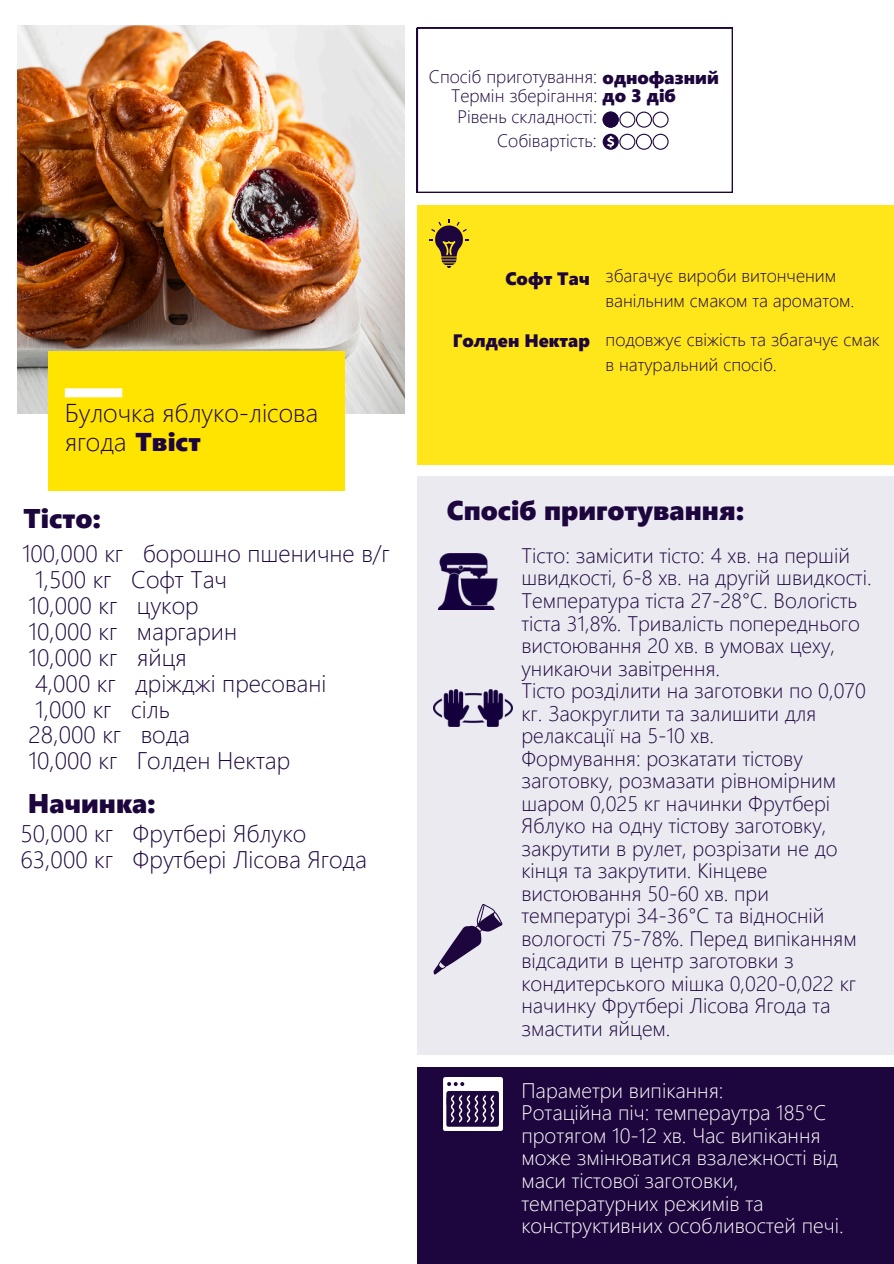
<style>
.page{position:relative;width:894px;height:1264px;background:#fff}
.page>*{position:absolute;margin:0;border:0;box-sizing:border-box;transform-origin:0 0}
.t1{font:27px "Segoe UI Black";color:#1d053d}
.t2{font:300 25.8px/28.3px "Segoe UI";color:#1d053d}
.t3{font:300 24px/26px "Segoe UI";color:#1d053d}
.t4{font:300 21px/22.5px "Segoe UI";color:#1d053d}
.t5{font:300 21px/22.5px "Segoe UI";color:#fff}
.t6{font:300 18px/24.8px "Segoe UI";color:#1d053d}
.t7{font:18px "Segoe UI Black";color:#1d053d}
.s1{font-family:"Segoe UI Black";font-weight:400}
</style>
<div class="page">
<div style="left:417px;top:476px;width:476px;height:579px;background:#ebeaf1"></div>
<img style="left:17px;top:26px;width:387px;height:387px">
<div style="left:417px;top:1067px;width:476px;height:196px;background:#1d053d"></div>
<div style="left:48px;top:351px;width:296px;height:139px;background:#ffe400"></div>
<div style="left:65px;top:388px;width:57px;height:9px;background:#fff"></div>
<img style="left:438px;top:553px;width:60px;height:56px">
<img style="left:443px;top:1077px;width:59px;height:53px">
<svg style="left:417px;top:28px;width:315px;height:165px"></svg>
<svg style="left:418px;top:29px;width:313px;height:162px"></svg>
<img style="left:433px;top:689px;width:79px;height:37px">
<div style="left:417px;top:205px;width:476px;height:259px;background:#ffe61a"></div>
<svg style="left:429px;top:219px;width:40px;height:49px"></svg>
<svg style="left:433px;top:904px;width:69px;height:70px"></svg>
<h3 class="t6" style="left:429px;top:63px;width:291px">Спосіб приготування: <span class="s1">однофазний</span></h3>
<h3 class="t6" style="left:451px;top:82px;width:226px">Термін зберігання: <span class="s1">до 3 діб</span></h3>
<h1 class="t6" style="left:457px;top:103px;width:141px">Рівень складності:</h1>
<h1 class="t6" style="left:497px;top:127px;width:101px">Собівартість:</h1>
<p class="t2" style="left:65px;top:397px;width:255px">Булочка яблуко-лісова ягода <span class="s1">Твіст</span></p>
<p class="t1" style="left:24px;top:499px;width:79px">Тісто:</p>
<h5 class="t3" style="left:22px;top:539px;width:369px">100,000 кг борошно пшеничне в/г<br>1,500 кг Софт Тач<br>10,000 кг цукор<br>10,000 кг маргарин<br>10,000 кг яйця<br>4,000 кг дріжджі пресовані<br>1,000 кг сіль<br>28,000 кг вода<br>10,000 кг Голден Нектар</h5>
<p class="t1" style="left:28px;top:784px;width:129px">Начинка:</p>
<h1 class="t3" style="left:21px;top:819px;width:348px">50,000 кг Фрутбері Яблуко<br>63,000 кг Фрутбері Лісова Ягода</h1>
<h5 class="t7" style="left:505px;top:266px;width:86px">Софт Тач</h5>
<p class="t6" style="left:605px;top:262px;width:250px">збагачує вироби витонченим ванільним смаком та ароматом.</p>
<p class="t7" style="left:452px;top:328px;width:139px">Голден Нектар</p>
<p class="t6" style="left:605px;top:326px;width:275px">подовжує свіжість та збагачує смак в натуральний спосіб.</p>
<h5 class="t1" style="left:446px;top:491px;width:299px">Спосіб приготування:</h5>
<p class="t4" style="left:521px;top:543px;width:351px">Тісто: замісити тісто: 4 хв. на першій швидкості, 6-8 хв. на другій швидкості.<br>Температура тіста 27-28°С. Вологість тіста 31,8%. Тривалість попереднього вистоювання 20 хв. в умовах цеху, уникаючи завітрення.<br>Тісто розділити на заготовки по 0,070 кг. Заокруглити та залишити для релаксації на 5-10 хв.<br>Формування: розкатати тістову заготовку, розмазати рівномірним шаром 0,025 кг начинки Фрутбері<br>Яблуко на одну тістову заготовку, закрутити в рулет, розрізати не до кінця та закрутити. Кінцеве вистоювання 50-60 хв. при температурі 34-36°С та відносній вологості 75-78%. Перед випіканням відсадити в центр заготовки з кондитерського мішка 0,020-0,022 кг начинку Фрутбері Лісова Ягода та змастити яйцем.</p>
<p class="t5" style="left:521px;top:1077px;width:323px">Параметри випікання:<br>Ротаційна піч: темпераутра 185°С протягом 10-12 хв. Час випікання може змінюватися взалежності від маси тістової заготовки, температурних режимів та конструктивних особливостей печі.</p>
</div>
